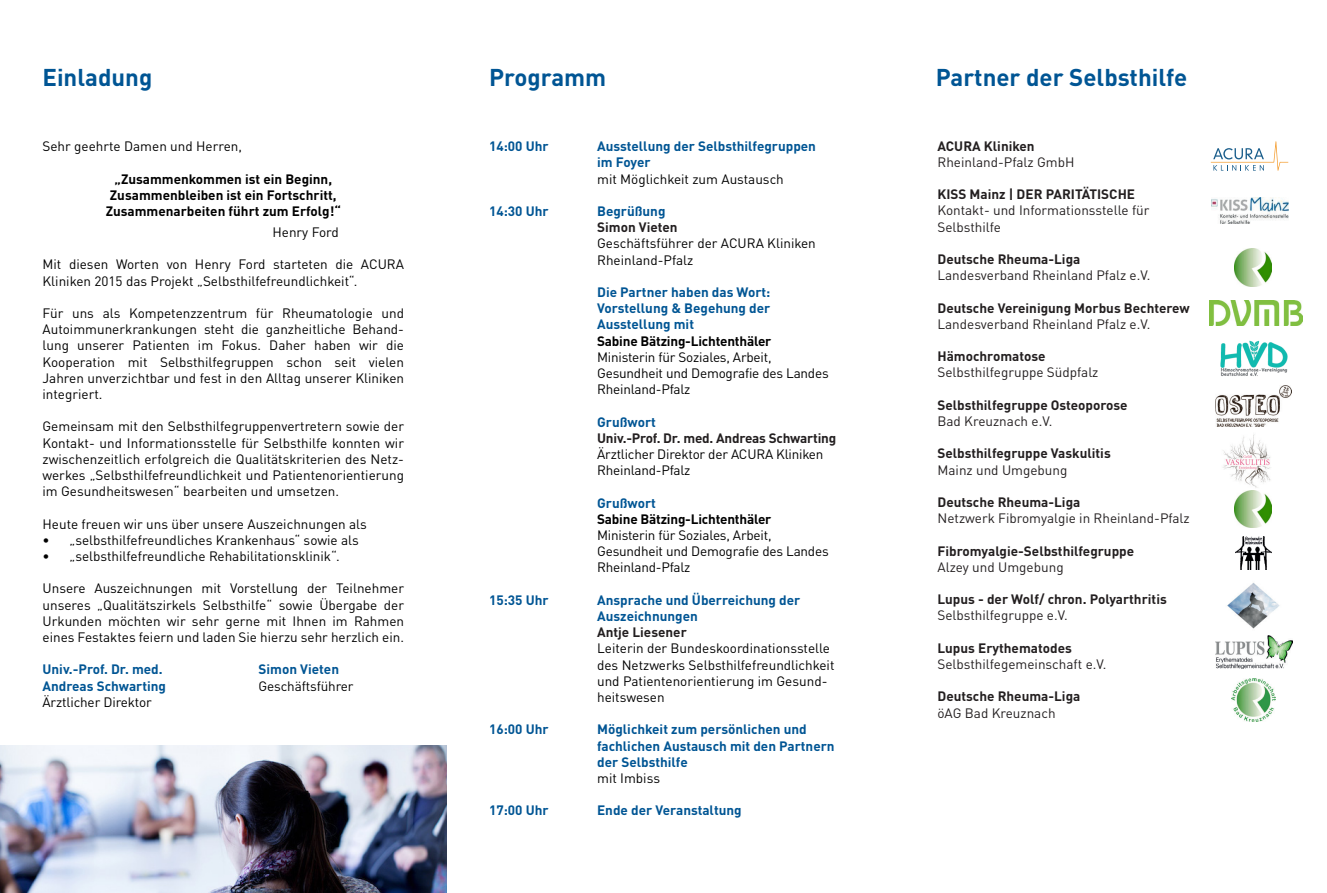
<style>
.page{position:relative;width:1327px;height:893px;background:#fff}
.page>*{position:absolute;margin:0;border:0;box-sizing:border-box;transform-origin:0 0}
.t1{font:700 24px "DIN Pro";color:#005594}
.t2{font:13.5px/16.2px "DIN Pro";color:#000}
.t3{font:700 13.5px/16.2px "DIN Pro";color:#005594}
.t4{font:700 13.5px "DIN Pro";color:#231f20}
.t5{font:13.5px/16.2px "DIN Pro";color:#231f20}
.t6{font:700 13.5px/16.2px "DIN Pro";color:#000;text-align:center}
</style>
<div class="page">
<img style="left:0;top:746px;width:446px;height:147px">
<img style="left:1223px;top:434px;width:48px;height:54px">
<svg style="left:1211px;top:141px;width:77px;height:30px"></svg>
<img style="left:1234px;top:249px;width:38px;height:37px">
<img style="left:1209px;top:300px;width:93px;height:26px">
<img style="left:1235px;top:537px;width:36px;height:32px">
<img style="left:1220px;top:340px;width:68px;height:36px">
<img style="left:1211px;top:198px;width:77px;height:26px">
<img style="left:1215px;top:636px;width:77px;height:32px">
<img style="left:1227px;top:583px;width:53px;height:46px">
<img style="left:1215px;top:386px;width:76px;height:41px">
<img style="left:1234px;top:490px;width:38px;height:37px">
<img style="left:1231px;top:679px;width:44px;height:42px">
<h1 class="t1" style="left:43px;top:58px;width:111px">Einladung</h1>
<p class="t2" style="left:43px;top:137px;width:201px">Sehr geehrte Damen und Herren,</p>
<p class="t6" style="left:106px;top:169px;width:237px">„Zusammenkommen ist ein Beginn,<br>Zusammenbleiben ist ein Fortschritt,<br>Zusammenarbeiten führt zum Erfolg!“</p>
<p class="t2" style="left:272px;top:223px;width:68px">Henry Ford</p>
<p class="t2" style="left:43px;top:255px;width:363px">Mit diesen Worten von Henry Ford starteten die ACURA<br>Kliniken 2015 das Projekt „Selbsthilfefreundlichkeit“.</p>
<p class="t2" style="left:43px;top:304px;width:363px;text-align:justify">Für uns als Kompetenzzentrum für Rheumatologie und Autoimmunerkrankungen steht die ganzheitliche Behand&shy;lung unserer Patienten im Fokus. Daher haben wir die Kooperation mit Selbsthilfegruppen schon seit vielen Jahren unverzichtbar und fest in den Alltag unserer Kliniken integriert.</p>
<p class="t2" style="left:43px;top:417px;width:363px;text-align:justify">Gemeinsam mit den Selbsthilfegruppenvertretern sowie der Kontakt- und Informationsstelle für Selbsthilfe konnten wir zwischenzeitlich erfolgreich die Qualitätskriterien des Netz&shy;werkes „Selbsthilfefreundlichkeit und Patientenorientierung im Gesundheitswesen“ bearbeiten und umsetzen.</p>
<p class="t2" style="left:43px;top:514px;width:326px">Heute freuen wir uns über unsere Auszeichnungen als</p>
<p class="t2" style="left:43px;top:530px;width:318px">• „selbsthilfefreundliches Krankenhaus“ sowie als</p>
<p class="t2" style="left:43px;top:547px;width:299px">• „selbsthilfefreundliche Rehabilitationsklinik“.</p>
<p class="t2" style="left:43px;top:579px;width:363px;text-align:justify">Unsere Auszeichnungen mit Vorstellung der Teilnehmer unseres „Qualitätszirkels Selbsthilfe“ sowie Übergabe der Urkunden möchten wir sehr gerne mit Ihnen im Rahmen eines Festaktes feiern und laden Sie hierzu sehr herzlich ein.</p>
<p class="t3" style="left:43px;top:660px;width:122px">Univ.-Prof. Dr. med.</p>
<p class="t3" style="left:259px;top:660px;width:82px">Simon Vieten</p>
<p class="t3" style="left:43px;top:676px;width:125px">Andreas Schwarting</p>
<p class="t2" style="left:259px;top:676px;width:96px">Geschäftsführer</p>
<p class="t2" style="left:43px;top:692px;width:111px">Ärztlicher Direktor</p>
<h1 class="t1" style="left:489px;top:58px;width:119px">Programm</h1>
<p class="t3" style="left:489px;top:137px;width:61px">14:00 Uhr</p>
<p class="t3" style="left:597px;top:137px;width:220px">Ausstellung der Selbsthilfegruppen im Foyer</p>
<p class="t2" style="left:597px;top:169px;width:188px">mit Möglichkeit zum Austausch</p>
<p class="t3" style="left:489px;top:201px;width:61px">14:30 Uhr</p>
<p class="t3" style="left:597px;top:201px;width:70px">Begrüßung</p>
<p class="t4" style="left:597px;top:216px;width:82px">Simon Vieten</p>
<p class="t2" style="left:597px;top:234px;width:220px">Geschäftsführer der ACURA Kliniken<br>Rheinland-Pfalz</p>
<p class="t3" style="left:597px;top:282px;width:175px;text-align:justify">Die Partner haben das Wort:<br>Vorstellung &amp; Begehung der Ausstellung mit</p>
<p class="t6" style="left:597px;top:331px;width:176px">Sabine Bätzing-Lichtenthäler</p>
<p class="t2" style="left:597px;top:347px;width:233px">Ministerin für Soziales, Arbeit,<br>Gesundheit und Demografie des Landes<br>Rheinland-Pfalz</p>
<p class="t3" style="left:597px;top:412px;width:60px">Grußwort</p>
<p class="t4" style="left:597px;top:427px;width:241px">Univ.-Prof. Dr. med. Andreas Schwarting</p>
<p class="t2" style="left:597px;top:445px;width:228px">Ärztlicher Direktor der ACURA Kliniken<br>Rheinland-Pfalz</p>
<p class="t3" style="left:597px;top:493px;width:60px">Grußwort</p>
<p class="t6" style="left:597px;top:509px;width:176px">Sabine Bätzing-Lichtenthäler</p>
<p class="t2" style="left:597px;top:526px;width:233px">Ministerin für Soziales, Arbeit,<br>Gesundheit und Demografie des Landes<br>Rheinland-Pfalz</p>
<p class="t3" style="left:489px;top:590px;width:61px">15:35 Uhr</p>
<p class="t3" style="left:597px;top:590px;width:205px">Ansprache und Überreichung der<br>Auszeichnungen</p>
<p class="t4" style="left:597px;top:621px;width:91px">Antje Liesener</p>
<p class="t2" style="left:597px;top:639px;width:239px">Leiterin der Bundeskoordinationsstelle des Netzwerks Selbsthilfefreundlichkeit und Patientenorientierung im Gesund&shy;heitswesen</p>
<p class="t3" style="left:489px;top:720px;width:61px">16:00 Uhr</p>
<p class="t3" style="left:597px;top:720px;width:239px">Möglichkeit zum persönlichen und fachlichen Austausch mit den Partnern der Selbsthilfe</p>
<p class="t2" style="left:597px;top:769px;width:64px">mit Imbiss</p>
<p class="t3" style="left:489px;top:801px;width:61px">17:00 Uhr</p>
<p class="t3" style="left:597px;top:801px;width:146px">Ende der Veranstaltung</p>
<h1 class="t1" style="left:935px;top:58px;width:253px">Partner der Selbsthilfe</h1>
<p class="t4" style="left:937px;top:134px;width:99px">ACURA Kliniken</p>
<p class="t5" style="left:937px;top:153px;width:138px">Rheinland-Pfalz GmbH</p>
<p class="t4" style="left:937px;top:183px;width:199px">KISS Mainz | DER PARITÄTISCHE</p>
<p class="t5" style="left:937px;top:201px;width:214px">Kontakt- und Informationsstelle für<br>Selbsthilfe</p>
<p class="t4" style="left:937px;top:248px;width:144px">Deutsche Rheuma-Liga</p>
<p class="t5" style="left:937px;top:266px;width:214px">Landesverband Rheinland Pfalz e.V.</p>
<p class="t4" style="left:937px;top:296px;width:254px">Deutsche Vereinigung Morbus Bechterew</p>
<p class="t5" style="left:937px;top:315px;width:214px">Landesverband Rheinland Pfalz e.V.</p>
<p class="t4" style="left:937px;top:345px;width:110px">Hämochromatose</p>
<p class="t5" style="left:937px;top:363px;width:162px">Selbsthilfegruppe Südpfalz</p>
<p class="t4" style="left:937px;top:394px;width:192px">Selbsthilfegruppe Osteoporose</p>
<p class="t5" style="left:937px;top:412px;width:116px">Bad Kreuznach e.V.</p>
<p class="t4" style="left:937px;top:442px;width:175px">Selbsthilfegruppe Vaskulitis</p>
<p class="t5" style="left:937px;top:460px;width:131px">Mainz und Umgebung</p>
<p class="t4" style="left:937px;top:491px;width:144px">Deutsche Rheuma-Liga</p>
<p class="t5" style="left:937px;top:509px;width:254px">Netzwerk Fibromyalgie in Rheinland-Pfalz</p>
<p class="t4" style="left:937px;top:539px;width:198px">Fibromyalgie-Selbsthilfegruppe</p>
<p class="t5" style="left:937px;top:558px;width:128px">Alzey und Umgebung</p>
<p class="t4" style="left:937px;top:588px;width:231px">Lupus - der Wolf/ chron. Polyarthritis</p>
<p class="t5" style="left:937px;top:606px;width:132px">Selbsthilfegruppe e.V.</p>
<p class="t4" style="left:937px;top:637px;width:136px">Lupus Erythematodes</p>
<p class="t5" style="left:937px;top:655px;width:170px">Selbsthilfegemeinschaft e.V.</p>
<p class="t4" style="left:937px;top:685px;width:144px">Deutsche Rheuma-Liga</p>
<p class="t5" style="left:937px;top:703px;width:120px">öAG Bad Kreuznach</p>
</div>
